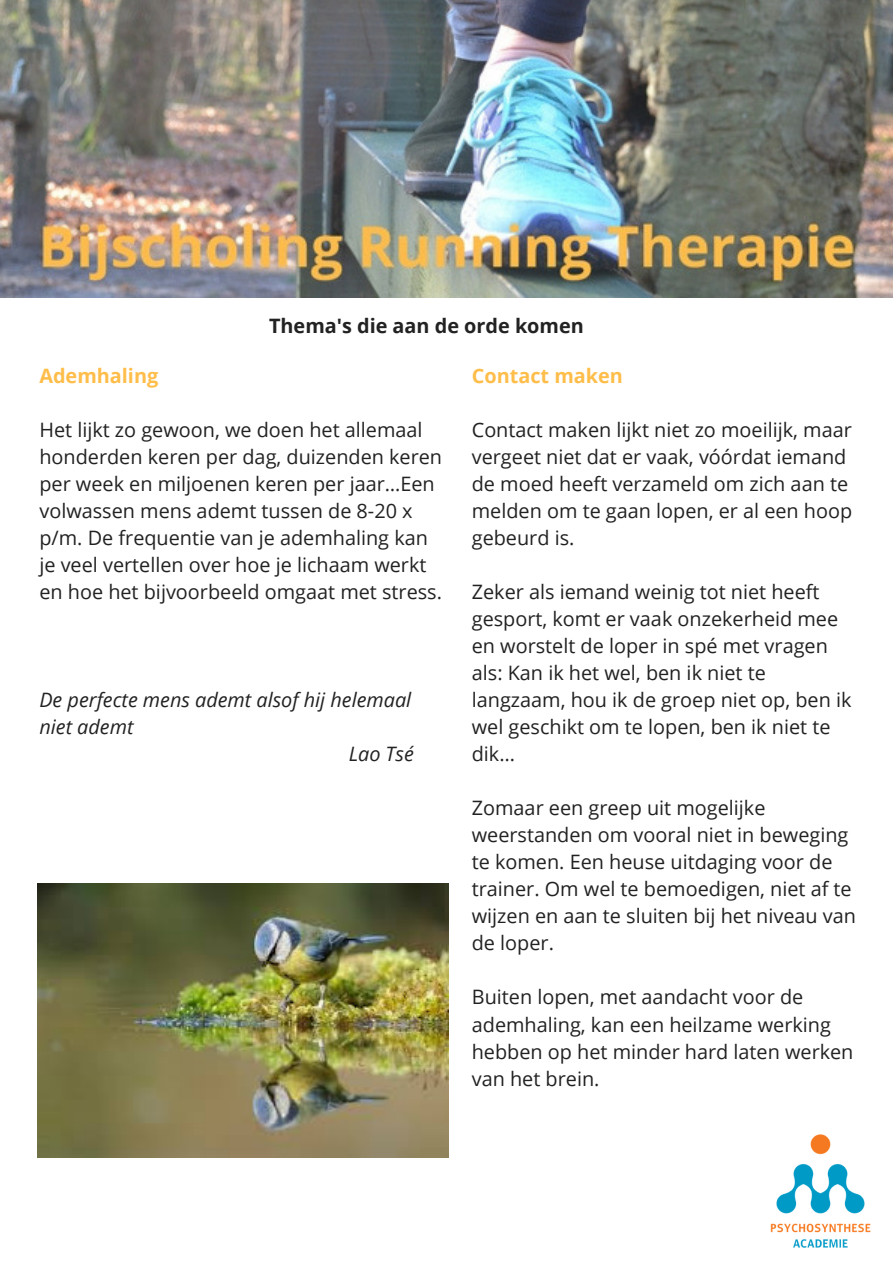
<style>
.page{position:relative;width:893px;height:1263px;background:#fff}
.page>*{position:absolute;margin:0;border:0;box-sizing:border-box;transform-origin:0 0}
.t1{font:19.8px/27px "Open Sans";color:#222}
.t2{font:italic 19.8px "Open Sans";color:#222}
.t3{font:700 19.8px "Open Sans";color:#222}
.t4{font:700 19.8px "Open Sans";color:#ffbd4a}
</style>
<div class="page">
<img style="left:770px;top:1134px;width:101px;height:114px">
<img style="left:37px;top:884px;width:411px;height:273px">
<img style="left:0;top:0;width:893px;height:297px">
<p class="t3" style="left:269px;top:312px;width:316px">Thema's die aan de orde komen</p>
<p class="t4" style="left:39px;top:362px;width:120px">Ademhaling</p>
<p class="t1" style="left:39px;top:416px;width:404px">Het lijkt zo gewoon, we doen het allemaal honderden keren per dag, duizenden keren per week en miljoenen keren per jaar…Een volwassen mens ademt tussen de 8-20 x p/m. De frequentie van je ademhaling kan je veel vertellen over hoe je lichaam werkt en hoe het bijvoorbeeld omgaat met stress.</p>
<p class="t2" style="left:39px;top:686px;width:373px">De perfecte mens ademt alsof hij helemaal</p>
<p class="t2" style="left:39px;top:713px;width:96px">niet ademt</p>
<p class="t2" style="left:349px;top:740px;width:67px">Lao Tsé</p>
<p class="t4" style="left:472px;top:362px;width:153px">Contact maken</p>
<p class="t1" style="left:472px;top:416px;width:382px">Contact maken lijkt niet zo moeilijk, maar vergeet niet dat er vaak, vóórdat iemand de moed heeft verzameld om zich aan te melden om te gaan lopen, er al een hoop gebeurd is.</p>
<p class="t1" style="left:472px;top:578px;width:381px">Zeker als iemand weinig tot niet heeft gesport, komt er vaak onzekerheid mee en worstelt de loper in spé met vragen als: Kan ik het wel, ben ik niet te langzaam, hou ik de groep niet op, ben ik wel geschikt om te lopen, ben ik niet te dik…</p>
<p class="t1" style="left:472px;top:794px;width:386px">Zomaar een greep uit mogelijke weerstanden om vooral niet in beweging te komen. Een heuse uitdaging voor de trainer. Om wel te bemoedigen, niet af te wijzen en aan te sluiten bij het niveau van de loper.</p>
<p class="t1" style="left:472px;top:983px;width:383px">Buiten lopen, met aandacht voor de ademhaling, kan een heilzame werking hebben op het minder hard laten werken van het brein.</p>
</div>
